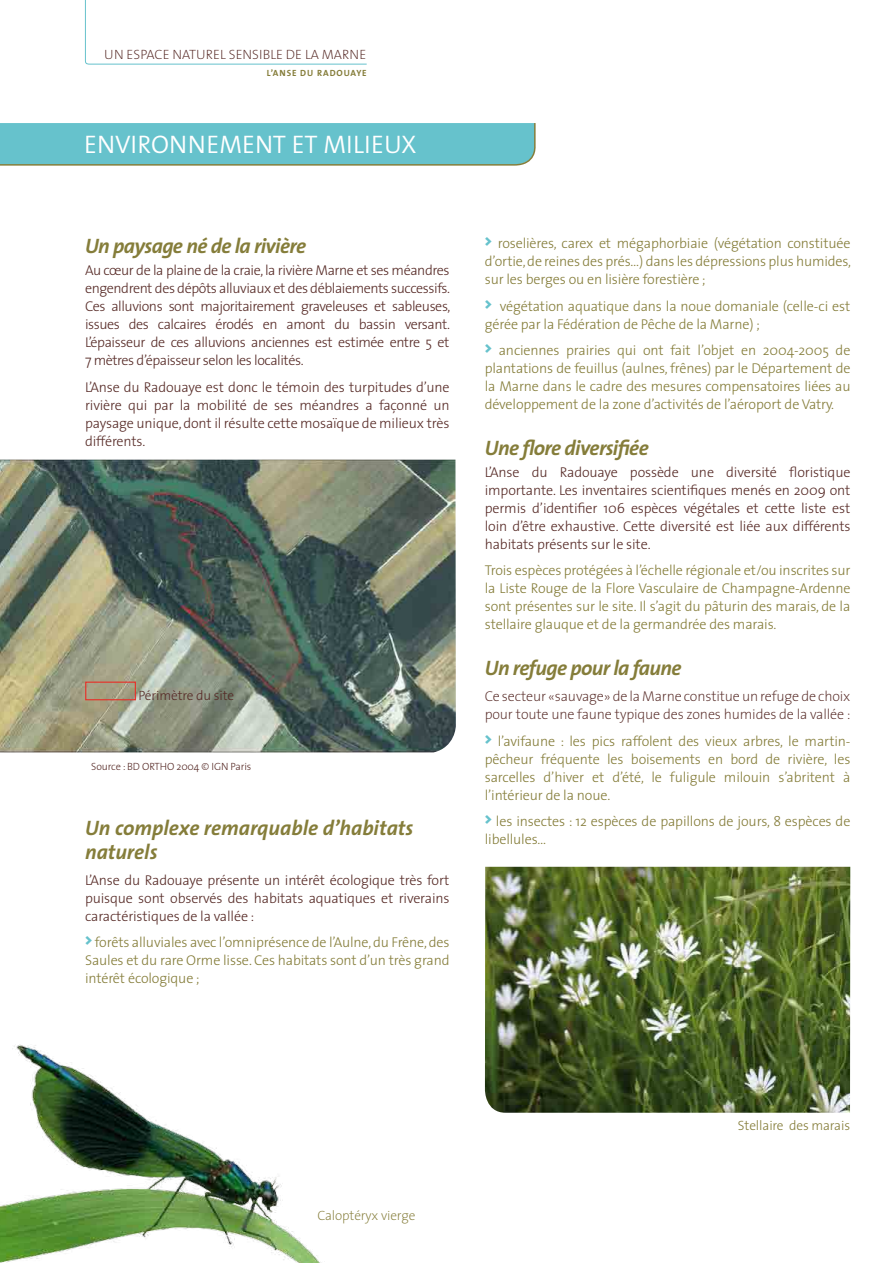
<style>
.page{position:relative;width:893px;height:1263px;background:#fff}
.page>*{position:absolute;margin:0;border:0;box-sizing:border-box;transform-origin:0 0}
.t1{font:25.5px "The Mix Semi Light Caps";color:#fff}
.t2{font:italic 700 21px "The Sans";letter-spacing:-.03em;color:#857d3a}
.t3{font:italic 700 21px/24px "The Sans";color:#857d3a}
.t4{font:300 14.25px/18px "The Sans";letter-spacing:-.01em;color:#857d3a;text-align:justify}
.t5{font:300 14.25px/18px "The Sans";letter-spacing:-.01em;color:#572b27;text-align:justify}
.t6{font:200 14.25px/18px "The Sans";letter-spacing:-.01em;color:#572b27}
.t7{font:200 13.5px "The Sans";letter-spacing:.02em;color:#572b27}
.t8{font:300 13.5px "The Sans";letter-spacing:-.01em;color:#857d3a}
.t9{font:200 13.5px "The Sans";letter-spacing:-.01em;color:#857d3a}
.t10{font:300 13.5px "The Sans";letter-spacing:-.01em;color:#572b27}
.t11{font:300 10.5px "The Sans";letter-spacing:-.01em;color:#572b27}
.t12{font:700 9px "The Mix";letter-spacing:.1em;color:#857d3a}
</style>
<div class="page">
<img style="left:0;top:1044px;width:321px;height:219px">
<svg style="left:85px;top:0;width:282px;height:65px"></svg>
<div style="left:0;top:123px;width:536px;height:43px;background:#66c2cc"></div>
<img style="left:485px;top:867px;width:365px;height:246px">
<img style="left:0;top:460px;width:456px;height:292px">
<div style="left:85px;top:681px;width:51px;height:19px;border:1px solid #e5352c"></div>
<p class="t7" style="left:104px;top:43px;width:264px">un espace naturel sensible de la marne</p>
<p class="t12" style="left:267px;top:65px;width:101px">L’ANSE DU RADOUAYE</p>
<h1 class="t1" style="left:84px;top:123px;width:334px">ENVIRONNEMENT ET MILIEUX</h1>
<h2 class="t2" style="left:85px;top:228px;width:223px">Un paysage né de la rivière</h2>
<p class="t5" style="left:85px;top:261px;width:367px">Au cœur de la plaine de la craie, la rivière Marne et ses méandres engendrent des dépôts alluviaux et des déblaiements successifs.<br>Ces alluvions sont majoritairement graveleuses et sableuses, issues des calcaires érodés en amont du bassin versant.<br>L’épaisseur de ces alluvions anciennes est estimée entre 5 et 7 mètres d’épaisseur selon les localités.</p>
<p class="t5" style="left:85px;top:378px;width:366px">L’Anse du Radouaye est donc le témoin des turpitudes d’une rivière qui par la mobilité de ses méandres a façonné un paysage unique, dont il résulte cette mosaïque de milieux très différents.</p>
<p class="t10" style="left:138px;top:684px;width:97px">Périmètre du site</p>
<p class="t11" style="left:91px;top:757px;width:162px">Source : BD ORTHO 2004 © IGN Paris</p>
<h2 class="t3" style="left:85px;top:816px;width:330px">Un complexe remarquable d’habitats naturels</h2>
<p class="t5" style="left:85px;top:870px;width:366px">L’Anse du Radouaye présente un intérêt écologique très fort puisque sont observés des habitats aquatiques et riverains caractéristiques de la vallée :</p>
<p class="t4" style="left:85px;top:933px;width:366px"><sup>&gt;</sup> forêts alluviales avec l’omniprésence de l’Aulne, du Frêne, des Saules et du rare Orme lisse. Ces habitats sont d’un très grand intérêt écologique ;</p>
<p class="t4" style="left:485px;top:234px;width:368px"><sup>&gt;</sup> roselières, carex et mégaphorbiaie (végétation constituée d’ortie, de reines des prés…) dans les dépressions plus humides, sur les berges ou en lisière forestière ;</p>
<p class="t4" style="left:485px;top:297px;width:367px"><sup>&gt;</sup> végétation aquatique dans la noue domaniale (celle-ci est gérée par la Fédération de Pêche de la Marne) ;</p>
<p class="t4" style="left:485px;top:341px;width:367px"><sup>&gt;</sup> anciennes prairies qui ont fait l’objet en 2004-2005 de plantations de feuillus (aulnes, frênes) par le Département de la Marne dans le cadre des mesures compensatoires liées au développement de la zone d’activités de l’aéroport de Vatry.</p>
<h2 class="t2" style="left:485px;top:430px;width:166px">Une flore diversifiée</h2>
<p class="t5" style="left:485px;top:463px;width:367px">L’Anse du Radouaye possède une diversité floristique importante. Les inventaires scientifiques menés en 2009 ont permis d’identifier 106 espèces végétales et cette liste est loin d’être exhaustive. Cette diversité est liée aux différents habitats présents sur le site.</p>
<p class="t4" style="left:485px;top:561px;width:367px">Trois espèces protégées à l’échelle régionale et/ou inscrites sur la Liste Rouge de la Flore Vasculaire de Champagne-Ardenne sont présentes sur le site. Il s’agit du pâturin des marais, de la stellaire glauque et de la germandrée des marais.</p>
<h2 class="t2" style="left:485px;top:650px;width:198px">Un refuge pour la faune</h2>
<p class="t6" style="left:485px;top:687px;width:367px">Ce secteur «sauvage» de la Marne constitue un refuge de choix pour toute une faune typique des zones humides de la vallée :</p>
<p class="t4" style="left:485px;top:731px;width:367px"><sup>&gt;</sup> l’avifaune : les pics raffolent des vieux arbres, le martin&shy;pêcheur fréquente les boisements en bord de rivière, les sarcelles d’hiver et d’été, le fuligule milouin s’abritent à l’intérieur de la noue.</p>
<p class="t4" style="left:485px;top:812px;width:367px"><sup>&gt;</sup> les insectes : 12 espèces de papillons de jours, 8 espèces de libellules…</p>
<p class="t9" style="left:317px;top:1205px;width:99px">Caloptéryx vierge</p>
<p class="t8" style="left:738px;top:1114px;width:114px">Stellaire des marais</p>
</div>
